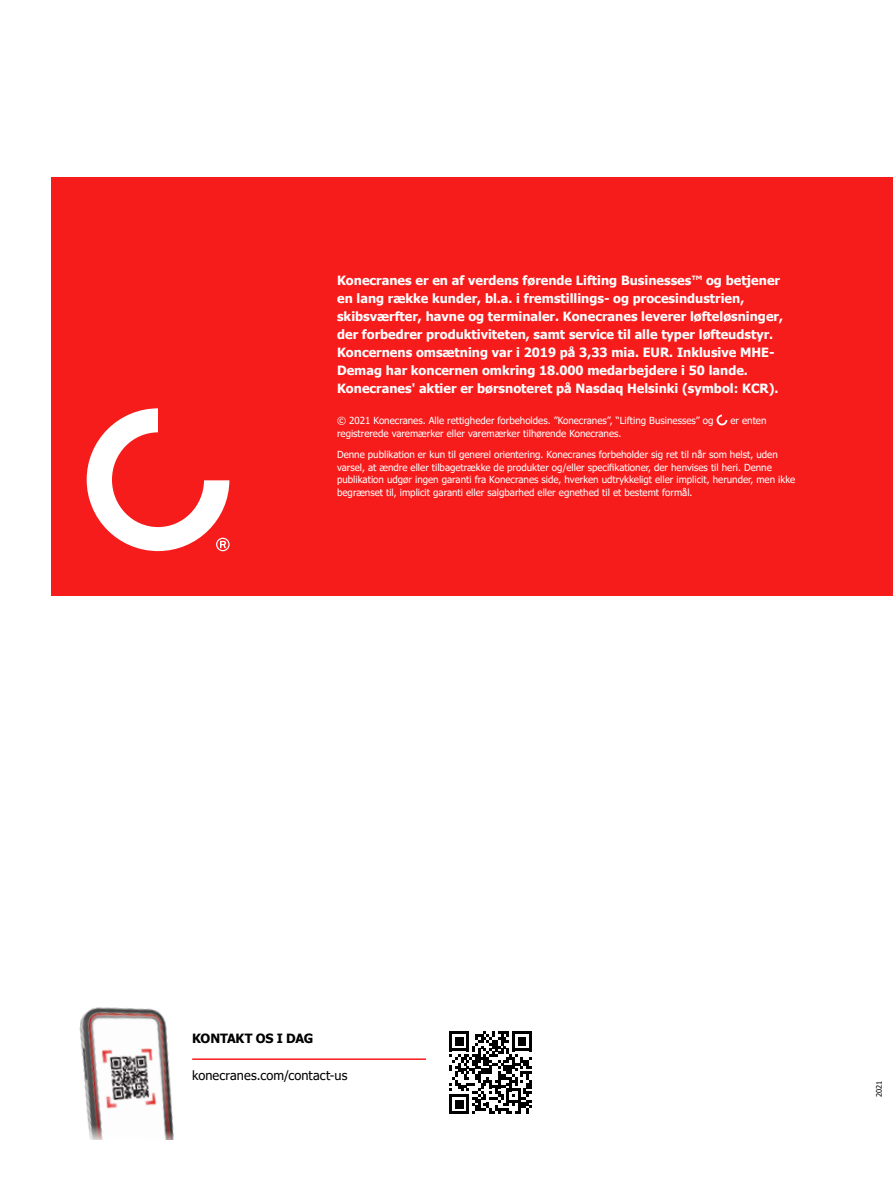
<style>
.page{position:relative;width:893px;height:1191px;background:#fff}
.page>*{position:absolute;margin:0;border:0;box-sizing:border-box;transform-origin:0 0}
.t1{font:700 12.75px/18px "Tahoma";color:#fff}
.t2{font:12.75px "Tahoma";letter-spacing:.005em;color:#000}
.t3{font:700 12.75px "Tahoma";letter-spacing:-.01em;color:#000}
.t4{font:9.75px/12.8px "Tahoma";color:#fff}
.t5{font:7.5px "Tahoma";color:#000}
</style>
<div class="page">
<div style="left:51px;top:177px;width:842px;height:418px;background:#f71c1c"></div>
<svg style="left:717px;top:414px;width:10px;height:11px"></svg>
<img style="left:79px;top:1007px;width:95px;height:133px">
<hr style="left:192px;top:1058px;width:234px;height:2px;background:#f71c1c">
<svg style="left:449px;top:1031px;width:83px;height:83px"></svg>
<svg style="left:87px;top:408px;width:143px;height:143px"></svg>
<p class="t1" style="left:337px;top:272px;width:447px">Konecranes er en af verdens førende Lifting Businesses™ og betjener en lang række kunder, bl.a. i fremstillings- og procesindustrien, skibsværfter, havne og terminaler. Konecranes leverer løfteløsninger, der forbedrer produktiviteten, samt service til alle typer løfteudstyr.<br>Koncernens omsætning var i 2019 på 3,33 mia. EUR. Inklusive MHE-Demag har koncernen omkring 18.000 medarbejdere i 50 lande.<br>Konecranes' aktier er børsnoteret på Nasdaq Helsinki (symbol: KCR).</p>
<p class="t4" style="left:337px;top:414px;width:378px">© 2021 Konecranes. Alle rettigheder forbeholdes. ”Konecranes”, “Lifting Businesses” og</p>
<p class="t4" style="left:730px;top:414px;width:38px">er enten</p>
<p class="t4" style="left:337px;top:423px;width:442px;line-height:21.3px">registrerede varemærker eller varemærker tilhørende Konecranes.<br>Denne publikation er kun til generel orientering. Konecranes forbeholder sig ret til når som helst, uden</p>
<p class="t4" style="left:337px;top:461px;width:460px">varsel, at ændre eller tilbagetrække de produkter og/eller specifikationer, der henvises til heri. Denne publikation udgør ingen garanti fra Konecranes side, hverken udtrykkeligt eller implicit, herunder, men ikke begrænset til, implicit garanti eller salgbarhed eller egnethed til et bestemt formål.</p>
<h1 class="t3" style="left:192px;top:1029px;width:123px">KONTAKT OS I DAG</h1>
<h1 class="t2" style="left:192px;top:1066px;width:157px">konecranes.com/contact-us</h1>
<p class="t5" style="left:874px;top:1097px;width:18px;rotate:-90deg">2021</p>
</div>
